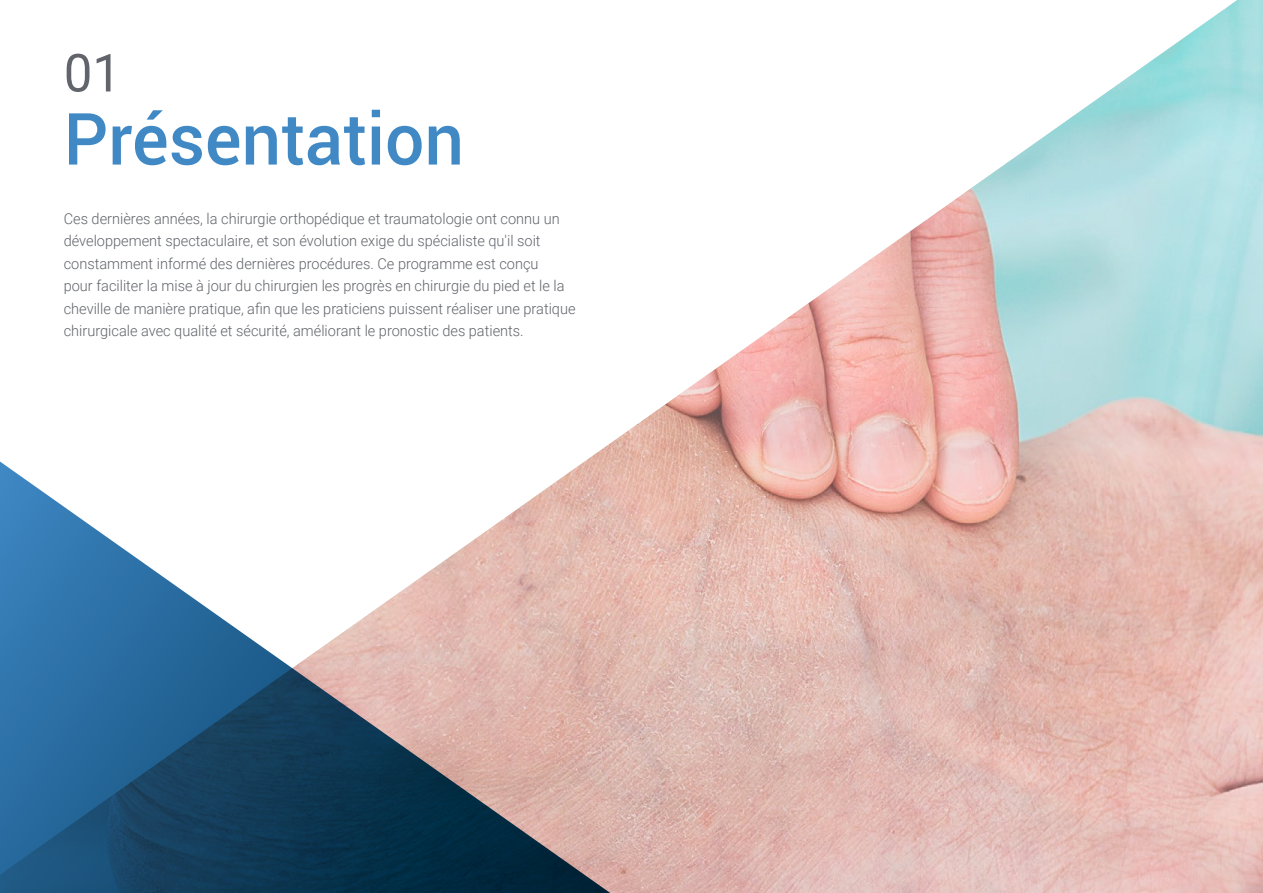
<style>
.page{position:relative;width:1263px;height:893px;background:#fff}
.page>*{position:absolute;margin:0;border:0;box-sizing:border-box;transform-origin:0 0}
.t1{font:500 72px "Roboto";color:#4089c5}
.t2{font:52.5px "Roboto";color:#61646a}
.t3{font:300 15px/22.5px "Roboto";color:#61646a}
</style>
<div class="page">
<img style="left:607px;top:0;width:656px;height:893px">
<svg style="left:0;top:446px;width:640px;height:447px"></svg>
<h2 class="t2" style="left:64px;top:36px;width:59px">01</h2>
<h1 class="t1" style="left:64px;top:88px;width:402px">Présentation</h1>
<p class="t3" style="left:64px;top:207px;width:513px">Ces dernières années, la chirurgie orthopédique et traumatologie ont connu un développement spectaculaire, et son évolution exige du spécialiste qu'il soit constamment informé des dernières procédures. Ce programme est conçu<br>pour faciliter la mise à jour du chirurgien les progrès en chirurgie du pied et le la cheville de manière pratique, afin que les praticiens puissent réaliser une pratique chirurgicale avec qualité et sécurité, améliorant le pronostic des patients.</p>
</div>
